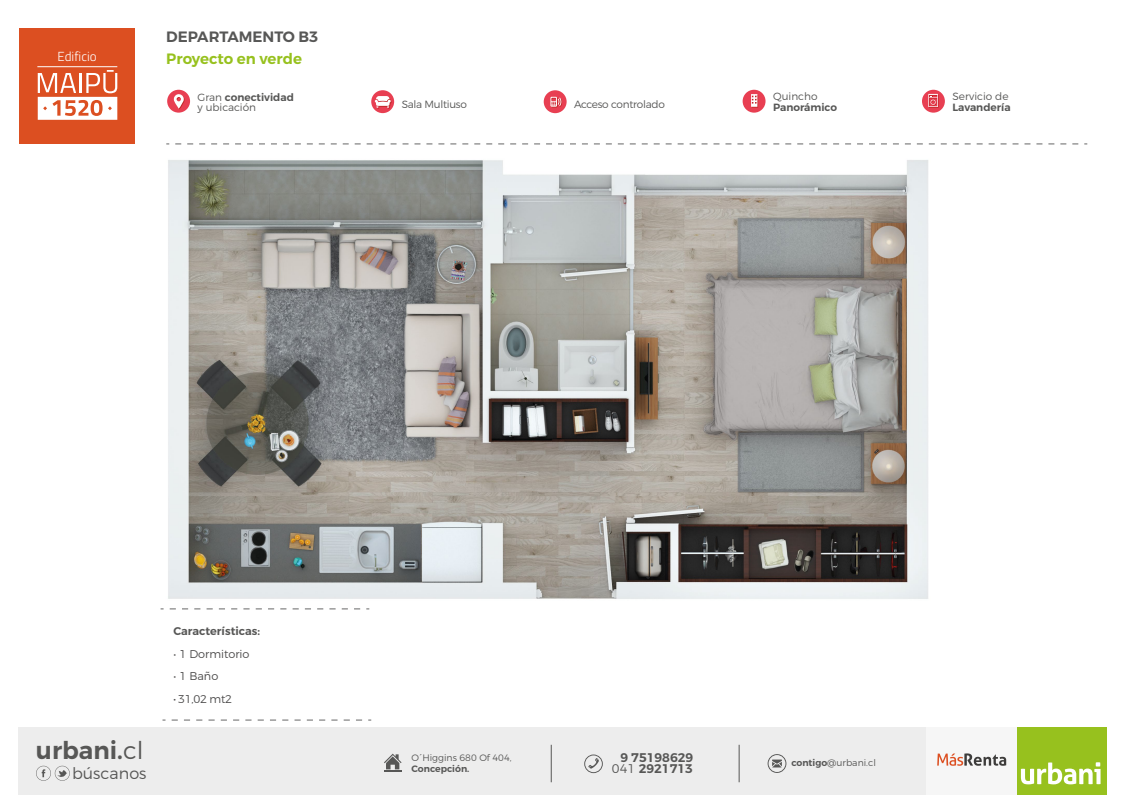
<style>
.page{position:relative;width:1125px;height:810px;background:#fff}
.page>*{position:absolute;margin:0;border:0;box-sizing:border-box;transform-origin:0 0}
.t1{font:600 24.45px "Montserrat";color:#575756}
.t2{font:300 16.05px "Montserrat";color:#575756}
.t3{font:600 15px "Montserrat";color:#97c11e}
.t4{font:600 15px "Montserrat";color:#575756}
.t5{font:300 13.12px "Titillium Web";color:#fff}
.t6{font:600 12.6px "Montserrat";color:#575756}
.t7{font:600 11.25px "Montserrat";color:#575756}
.t8{font:300 11.25px/22.5px "Montserrat";letter-spacing:-.025em;color:#4d4c4c}
.t9{font:300 11.25px "Montserrat";color:#4d4c4c}
.t10{font:300 10.5px/10.6px "Montserrat";color:#575756}
.t11{font:300 10.5px "Montserrat";letter-spacing:-.025em;color:#575756}
.t12{font:600 10.5px "Montserrat";color:#575756}
.t13{font:300 9.3px "Montserrat";color:#575756}
.t14{font:600 9.3px "Montserrat";color:#575756}
.s1{font-weight:600}
.s2{font-weight:300}
.s3{color:#555454}
</style>
<div class="page">
<img style="left:160px;top:160px;width:768px;height:450px">
<div style="left:19px;top:727px;width:1014px;height:68px;background:#ededed"></div>
<svg style="left:175px;top:143px;width:912px;height:2px"></svg>
<hr style="left:551px;top:745px;width:1px;height:37px;background:#575756">
<hr style="left:739px;top:745px;width:1px;height:37px;background:#575756">
<svg style="left:384px;top:754px;width:18px;height:17px"></svg>
<svg style="left:584px;top:755px;width:19px;height:18px"></svg>
<svg style="left:768px;top:754px;width:18px;height:19px"></svg>
<div style="left:167px;top:90px;width:23px;height:23px;background:#e83f52;border-radius:50%"></div>
<svg style="left:173px;top:94px;width:12px;height:15px"></svg>
<div style="left:743px;top:90px;width:23px;height:23px;background:#e83f52;border-radius:50%"></div>
<svg style="left:751px;top:94px;width:7px;height:14px"></svg>
<div style="left:922px;top:90px;width:23px;height:23px;background:#e83f52;border-radius:50%"></div>
<svg style="left:928px;top:94px;width:11px;height:14px"></svg>
<div style="left:544px;top:90px;width:23px;height:23px;background:#e83f52;border-radius:50%"></div>
<svg style="left:172px;top:719px;width:199px;height:2px"></svg>
<svg style="left:170px;top:608px;width:199px;height:2px"></svg>
<svg style="left:36px;top:766px;width:34px;height:15px"></svg>
<div style="left:20px;top:28px;width:115px;height:116px;background:#dc4f21"></div>
<hr style="left:37px;top:67px;width:80px;height:1px;background:#fff">
<svg style="left:38px;top:70px;width:79px;height:50px"></svg>
<div style="left:371px;top:90px;width:23px;height:23px;background:#e83f52;border-radius:50%"></div>
<svg style="left:375px;top:96px;width:17px;height:13px"></svg>
<svg style="left:550px;top:97px;width:12px;height:10px"></svg>
<div style="left:1016px;top:727px;width:90px;height:68px;background:#97c11e"></div>
<svg style="left:1021px;top:762px;width:80px;height:22px"></svg>
<div style="left:926px;top:727px;width:90px;height:68px;background:#f6f6f6"></div>
<svg style="left:937px;top:753px;width:69px;height:13px"></svg>
<p class="t5" style="left:58px;top:47px;width:41px">Edificio</p>
<h3 class="t4" style="left:166px;top:28px;width:154px">DEPARTAMENTO B3</h3>
<h3 class="t3" style="left:166px;top:49px;width:137px">Proyecto en verde</h3>
<p class="t10" style="left:198px;top:92px;width:98px">Gran <span class="s1">conectividad </span>y ubicación</p>
<p class="t10" style="left:773px;top:91px;width:46px">Quincho</p>
<p class="t10" style="left:952px;top:91px;width:58px">Servicio de</p>
<p class="t11" style="left:402px;top:98px;width:67px">Sala Multiuso</p>
<p class="t11" style="left:574px;top:98px;width:92px">Acceso controlado</p>
<p class="t12" style="left:952px;top:101px;width:60px">Lavandería</p>
<p class="t12" style="left:773px;top:101px;width:65px">Panorámico</p>
<h1 class="t1" style="left:36px;top:735px;width:109px">urbani.<span class="s2">cl</span></h1>
<h2 class="t2" style="left:72px;top:763px;width:76px">búscanos</h2>
<p class="t7" style="left:174px;top:624px;width:88px">Características:</p>
<p class="t9" style="left:174px;top:647px;width:78px"><span class="s3">•</span> 1 Dormitorio</p>
<p class="t8" style="left:174px;top:665px;width:60px"><span class="s3">•</span> 1 Baño<br><span class="s1">·</span> 31,02 mt2</p>
<p class="t6" style="left:621px;top:750px;width:74px">9 75198629</p>
<p class="t13" style="left:412px;top:752px;width:102px">O´Higgins 680 Of 404,</p>
<p class="t14" style="left:412px;top:763px;width:59px">Concepción.</p>
<p class="t6" style="left:612px;top:761px;width:83px"><span class="s2">041</span> 2921713</p>
<p class="t13" style="left:791px;top:757px;width:86px"><span class="s1">contigo</span>@urbani.cl</p>
</div>
